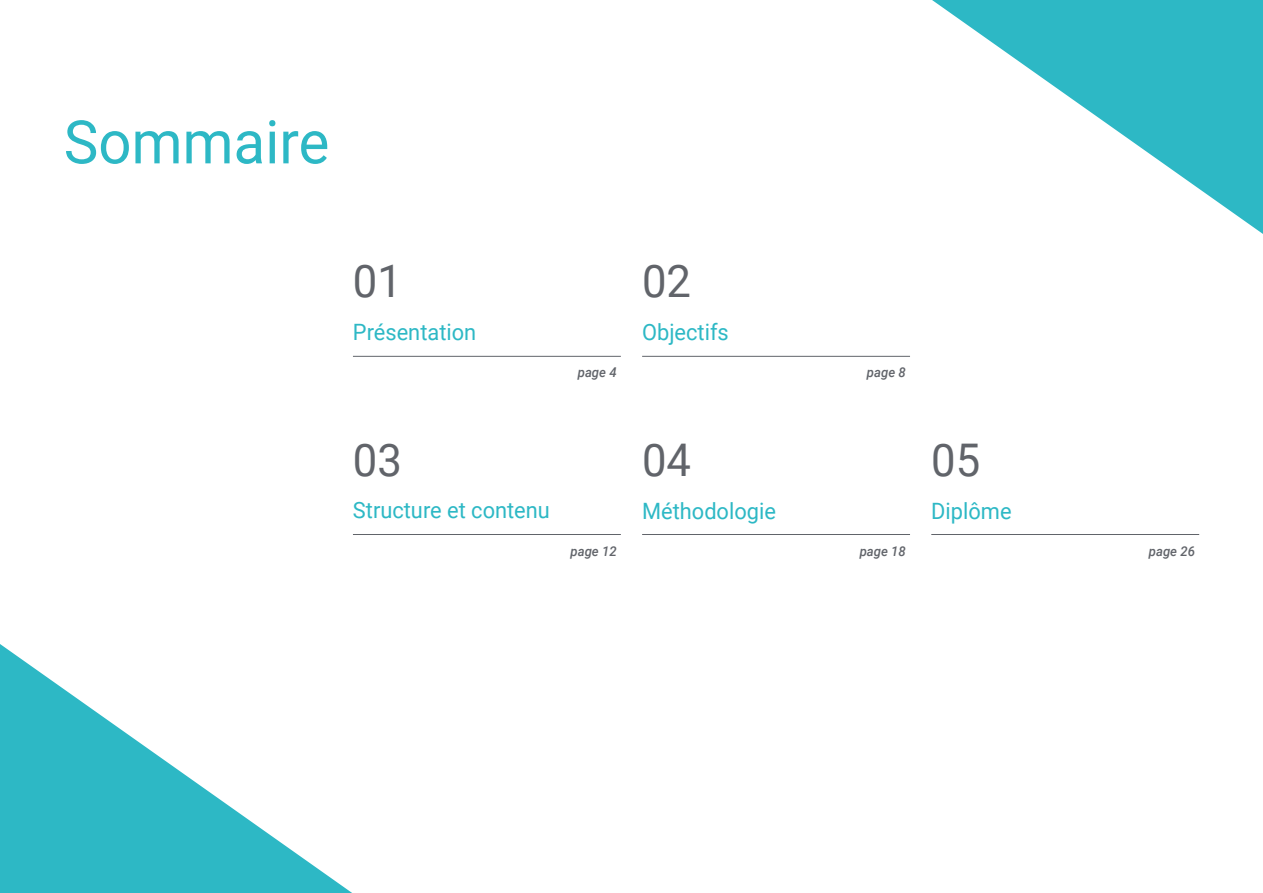
<style>
.page{position:relative;width:1263px;height:893px;background:#fff}
.page>*{position:absolute;margin:0;border:0;box-sizing:border-box;transform-origin:0 0}
.t1{font:60px "Roboto";color:#2db8c5}
.t2{font:45px "Roboto";color:#61646a}
.t3{font:22.5px "Roboto";color:#2db8c5}
.t4{font:italic 500 13.5px "Roboto";color:#61646a}
</style>
<div class="page">
<svg style="left:0;top:644px;width:352px;height:249px"></svg>
<svg style="left:932px;top:0;width:331px;height:234px"></svg>
<hr style="left:353px;top:356px;width:268px;height:1px;background:#61646a">
<hr style="left:931px;top:534px;width:268px;height:1px;background:#61646a">
<hr style="left:642px;top:356px;width:268px;height:1px;background:#61646a">
<hr style="left:642px;top:534px;width:268px;height:1px;background:#61646a">
<hr style="left:353px;top:534px;width:268px;height:1px;background:#61646a">
<h1 class="t1" style="left:64px;top:100px;width:267px">Sommaire</h1>
<h2 class="t2" style="left:353px;top:250px;width:51px">01</h2>
<p class="t3" style="left:353px;top:316px;width:125px">Présentation</p>
<p class="t4" style="left:578px;top:363px;width:40px">page 4</p>
<h2 class="t2" style="left:642px;top:250px;width:51px">02</h2>
<p class="t3" style="left:642px;top:316px;width:88px">Objectifs</p>
<h2 class="t2" style="left:353px;top:428px;width:51px">03</h2>
<h2 class="t2" style="left:642px;top:428px;width:51px">04</h2>
<p class="t4" style="left:867px;top:363px;width:40px">page 8</p>
<h2 class="t2" style="left:931px;top:428px;width:51px">05</h2>
<p class="t3" style="left:353px;top:494px;width:198px">Structure et contenu</p>
<p class="t3" style="left:642px;top:495px;width:135px">Méthodologie</p>
<p class="t3" style="left:931px;top:495px;width:82px">Diplôme</p>
<p class="t4" style="left:570px;top:541px;width:48px">page 12</p>
<p class="t4" style="left:860px;top:541px;width:48px">page 18</p>
<p class="t4" style="left:1149px;top:541px;width:48px">page 26</p>
</div>
